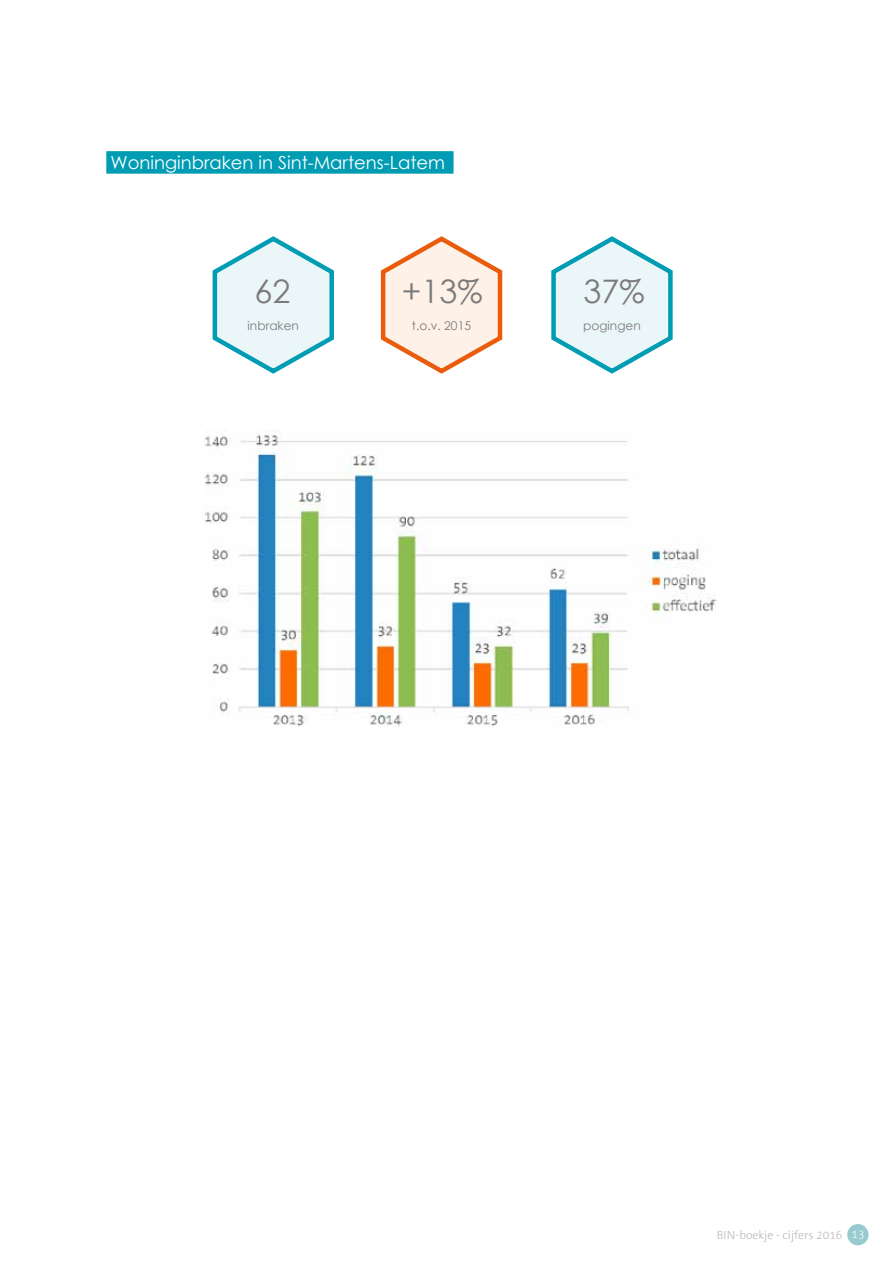
<style>
.page{position:relative;width:893px;height:1263px;background:#fff}
.page>*{position:absolute;margin:0;border:0;box-sizing:border-box;transform-origin:0 0}
.t1{font:32.4px "Century Gothic";color:#7c7b7b}
.t2{font:18px "Century Gothic";color:#fff}
.t3{font:12.15px "Century Gothic";color:#7c7b7b}
.t4{font:300 12px "The Sans TTB3";color:#b8b7b7}
.s1{color:#fff}
</style>
<div class="page">
<div style="left:847px;top:1224px;width:21px;height:21px;background:#98cbd0;border-radius:50%"></div>
<div style="left:106px;top:151px;width:348px;height:23px;background:#009cb4"></div>
<svg style="left:380px;top:236px;width:123px;height:138px"></svg>
<svg style="left:212px;top:236px;width:122px;height:138px"></svg>
<svg style="left:551px;top:236px;width:122px;height:138px"></svg>
<img style="left:204px;top:430px;width:513px;height:297px">
<p class="t2" style="left:111px;top:150px;width:336px">Woninginbraken in Sint-Martens-Latem</p>
<h1 class="t1" style="left:255px;top:269px;width:37px">62</h1>
<h1 class="t1" style="left:402px;top:269px;width:82px">+13%</h1>
<h1 class="t1" style="left:583px;top:269px;width:63px">37%</h1>
<p class="t3" style="left:248px;top:317px;width:53px">inbraken</p>
<p class="t3" style="left:412px;top:317px;width:61px">t.o.v. 2015</p>
<p class="t3" style="left:583px;top:317px;width:59px">pogingen</p>
<p class="t4" style="left:717px;top:1229px;width:149px">BIN-boekje - cijfers 2016 <span class="s1">13</span></p>
</div>
